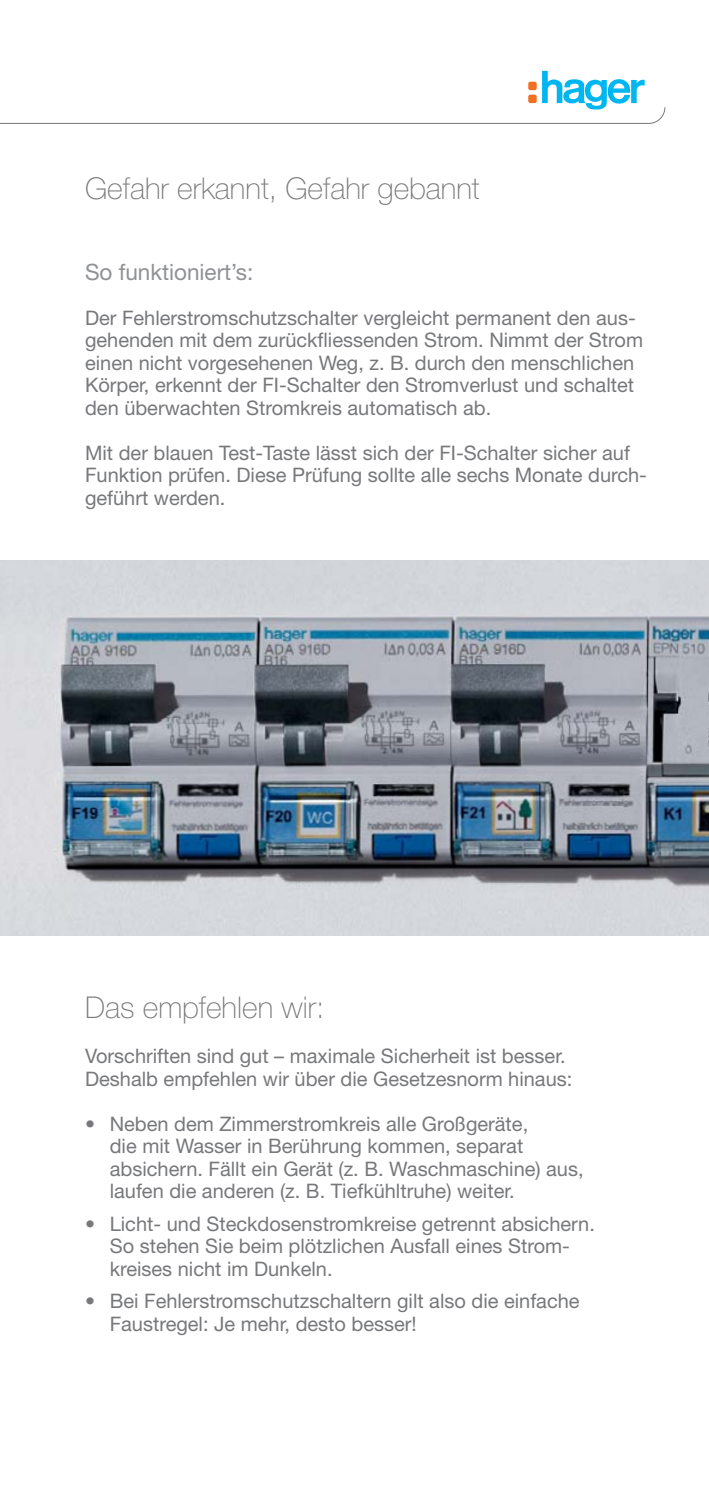
<style>
.page{position:relative;width:709px;height:1489px;background:#fff}
.page>*{position:absolute;margin:0;border:0;box-sizing:border-box;transform-origin:0 0}
.t1{font:100 30px "Helvetica Neue LT";color:#77787b}
.t2{font:22.5px "Helvetica Neue LT";color:#8f9194}
.t3{font:20px/22.5px "Helvetica Neue LT";color:#77787b}
</style>
<div class="page">
<svg style="left:0;top:71px;width:665px;height:53px"></svg>
<img style="left:0;top:560px;width:709px;height:375px">
<h1 class="t1" style="left:85px;top:177px;width:396px">Gefahr erkannt, Gefahr gebannt</h1>
<p class="t2" style="left:85px;top:263px;width:170px">So funktioniert’s:</p>
<p class="t3" style="left:85px;top:308px;width:559px">Der Fehlerstromschutzschalter vergleicht permanent den aus&shy;gehenden mit dem zurückfliessenden Strom. Nimmt der Strom einen nicht vorgesehenen Weg, z. B. durch den menschlichen Körper, erkennt der FI-Schalter den Stromverlust und schaltet den überwachten Stromkreis automatisch ab.</p>
<p class="t3" style="left:85px;top:443px;width:563px">Mit der blauen Test-Taste lässt sich der FI-Schalter sicher auf<br>Funktion prüfen. Diese Prüfung sollte alle sechs Monate durch&shy;geführt werden.</p>
<h1 class="t1" style="left:85px;top:996px;width:241px">Das empfehlen wir:</h1>
<p class="t3" style="left:85px;top:1046px;width:489px">Vorschriften sind gut – maximale Sicherheit ist besser.<br>Deshalb empfehlen wir über die Gesetzesnorm hinaus:</p>
<p class="t3" style="left:110px;top:1114px;width:475px;text-indent:-25px">• Neben dem Zimmerstromkreis alle Großgeräte,<br>die mit Wasser in Berührung kommen, separat absichern. Fällt ein Gerät (z. B. Waschmaschine) aus, laufen die anderen (z. B. Tiefkühltruhe) weiter.</p>
<p class="t3" style="left:110px;top:1214px;width:486px;text-indent:-25px">• Licht- und Steckdosenstromkreise getrennt absichern.<br>So stehen Sie beim plötzlichen Ausfall eines Strom&shy;kreises nicht im Dunkeln.</p>
<p class="t3" style="left:110px;top:1291px;width:471px;text-indent:-25px">• Bei Fehlerstromschutzschaltern gilt also die einfache<br>Faustregel: Je mehr, desto besser!</p>
</div>
